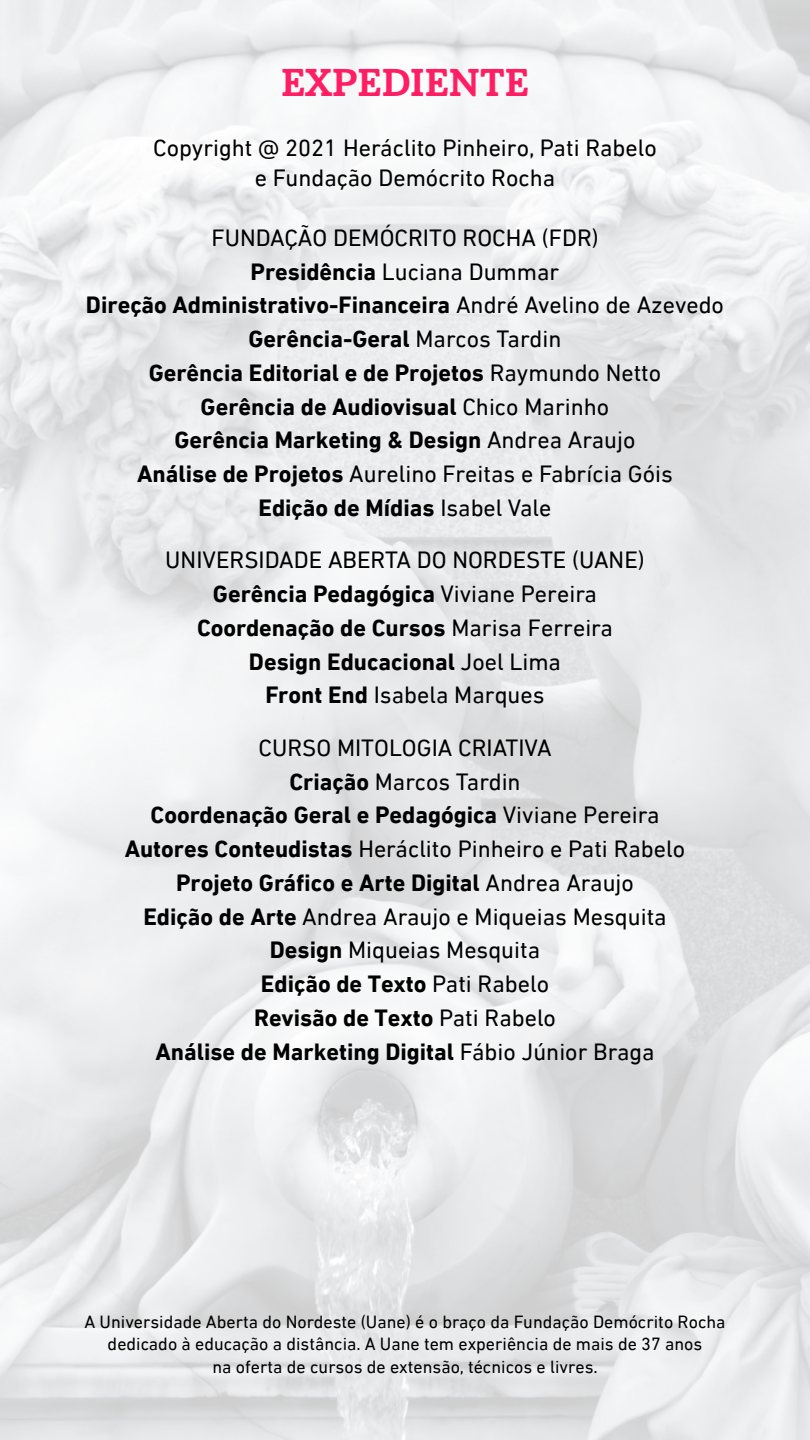
<style>
.page{position:relative;width:810px;height:1440px;background:#fff}
.page>*{position:absolute;margin:0;border:0;box-sizing:border-box;transform-origin:0 0}
.t1{font:37.5px "Cabrito Nor Bol";color:#ff1e64}
.t2{font:24px/33.8px "DIN Next LT Pro";color:#000;text-align:center}
.t3{font:700 24px/33.8px "DIN Next LT Pro";color:#000;text-align:center}
.t4{font:18px/22.5px "DIN Next LT Pro";color:#000;text-align:center}
.s1{font-weight:400}
.s2{font-weight:700}
</style>
<div class="page">
<h1 class="t1" style="left:281px;top:59px;width:249px">EXPEDIENTE</h1>
<p class="t2" style="left:153px;top:133px;width:505px;line-height:30px">Copyright @ 2021 Heráclito Pinheiro, Pati Rabelo e Fundação Demócrito Rocha</p>
<p class="t3" style="left:86px;top:221px;width:640px"><span class="s1">FUNDAÇÃO DEMÓCRITO ROCHA (FDR)<br></span>Presidência <span class="s1">Luciana Dummar<br></span>Direção Administrativo-Financeira <span class="s1">André Avelino de Azevedo </span>Gerência-Geral <span class="s1">Marcos Tardin<br></span>Gerência Editorial e de Projetos <span class="s1">Raymundo Netto<br></span>Gerência de Audiovisual <span class="s1">Chico Marinho<br></span>Gerência Marketing &amp; Design <span class="s1">Andrea Araujo<br></span>Análise de Projetos <span class="s1">Aurelino Freitas e Fabrícia Góis<br></span>Edição de Mídias <span class="s1">Isabel Vale</span></p>
<p class="t2" style="left:165px;top:543px;width:481px">UNIVERSIDADE ABERTA DO NORDESTE (UANE)<br><span class="s2">Gerência Pedagógica</span> Viviane Pereira <span class="s2">Coordenação de Cursos</span> Marisa Ferreira <span class="s2">Design Educacional</span> Joel Lima<br><span class="s2">Front End</span> Isabela Marques</p>
<p class="t2" style="left:125px;top:731px;width:562px">CURSO MITOLOGIA CRIATIVA<br><span class="s2">Criação</span> Marcos Tardin<br><span class="s2">Coordenação Geral e Pedagógica</span> Viviane Pereira <span class="s2">Autores Conteudistas</span> Heráclito Pinheiro e Pati Rabelo <span class="s2">Projeto Gráfico e Arte Digital</span> Andrea Araujo<br><span class="s2">Edição de Arte</span> Andrea Araujo e Miqueias Mesquita <span class="s2">Design</span> Miqueias Mesquita<br><span class="s2">Edição de Texto</span> Pati Rabelo<br><span class="s2">Revisão de Texto</span> Pati Rabelo<br><span class="s2">Análise de Marketing Digital</span> Fábio Júnior Braga</p>
<p class="t4" style="left:84px;top:1310px;width:643px">A Universidade Aberta do Nordeste (Uane) é o braço da Fundação Demócrito Rocha dedicado à educação a distância. A Uane tem experiência de mais de 37 anos<br>na oferta de cursos de extensão, técnicos e livres.</p>
</div>
